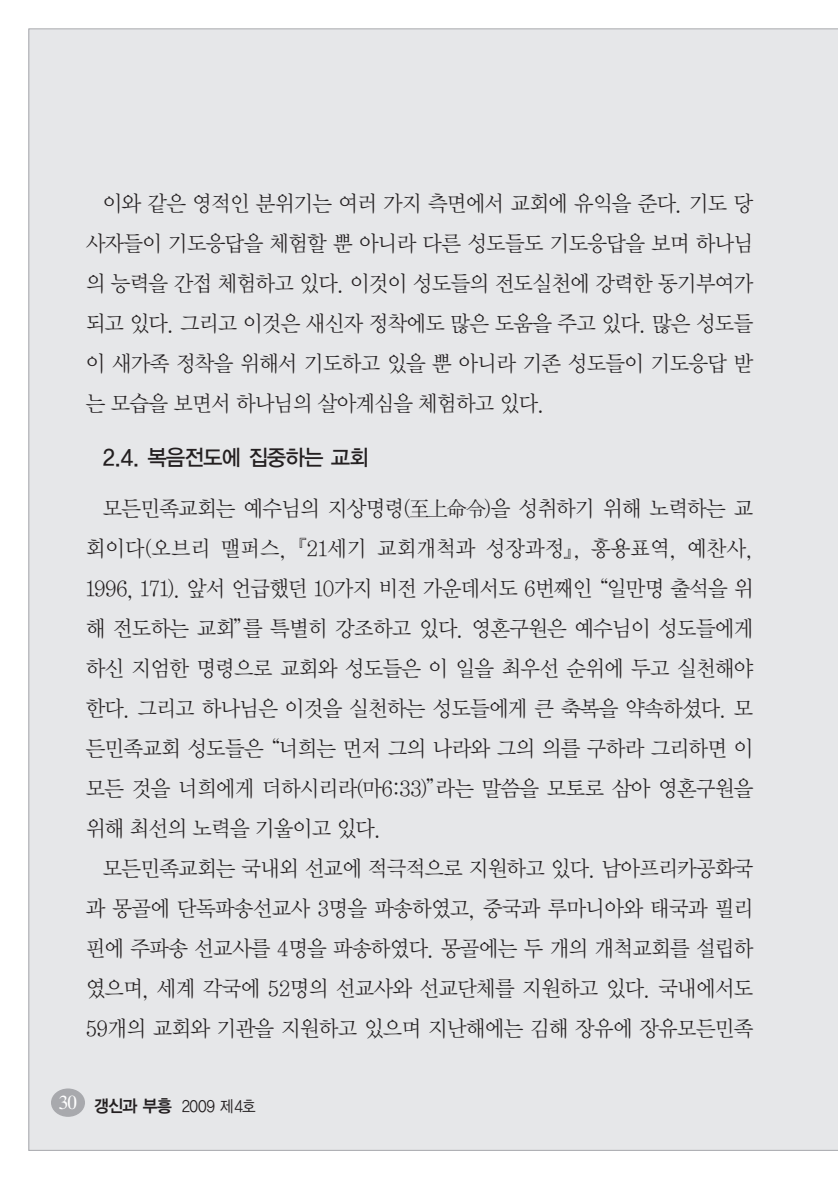
<style>
.page{position:relative;width:838px;height:1178px;background:#fff}
.page>*{position:absolute;margin:0;border:0;box-sizing:border-box;transform-origin:0 0}
.t1{font:22px/40px "Y Mj O12";letter-spacing:-.095em;color:#231f20;text-align:justify;scale:.95 1}
.t2{font:22px "YGO13";letter-spacing:-.11em;color:#231f20;scale:.95 1}
.t3{font:16px "YGO12";letter-spacing:-.105em;color:#231f20;scale:.9 1}
.s1{color:#fff}
.s2{font-family:"YGO14";font-size:17px}
</style>
<div class="page">
<div style="left:29px;top:29px;width:809px;height:1121px;background:#e6e7e9"></div>
<div style="left:51px;top:1088px;width:34px;height:29px;background:#a8a9ad;border-radius:50%"></div>
<p class="t1" style="left:85px;top:185px;width:706px;text-indent:17px">이와 같은 영적인 분위기는 여러 가지 측면에서 교회에 유익을 준다. 기도 당 사자들이 기도응답을 체험할 뿐 아니라 다른 성도들도 기도응답을 보며 하나님 의 능력을 간접 체험하고 있다. 이것이 성도들의 전도실천에 강력한 동기부여가 되고 있다. 그리고 이것은 새신자 정착에도 많은 도움을 주고 있다. 많은 성도들 이 새가족 정착을 위해서 기도하고 있을 뿐 아니라 기존 성도들이 기도응답 받 는 모습을 보면서 하나님의 살아계심을 체험하고 있다.</p>
<p class="t2" style="left:102px;top:447px;width:283px">2.4. 복음전도에 집중하는 교회</p>
<p class="t1" style="left:85px;top:490px;width:706px;text-indent:17px">모든민족교회는 예수님의 지상명령(至上命令)을 성취하기 위해 노력하는 교 회이다(오브리 맬퍼스, 『21세기 교회개척과 성장과정』, 홍용표역, 예찬사, 1996, 171). 앞서 언급했던 10가지 비전 가운데서도 6번째인“일만명 출석을 위 해 전도하는 교회”를 특별히 강조하고 있다. 영혼구원은 예수님이 성도들에게 하신 지엄한 명령으로 교회와 성도들은 이 일을 최우선 순위에 두고 실천해야 한다. 그리고 하나님은 이것을 실천하는 성도들에게 큰 축복을 약속하셨다. 모 든민족교회 성도들은“너희는 먼저 그의 나라와 그의 의를 구하라 그리하면 이 모든 것을 너희에게 더하시리라(마6:33)”라는 말씀을 모토로 삼아 영혼구원을 위해 최선의 노력을 기울이고 있다.</p>
<p class="t1" style="left:85px;top:850px;width:706px;text-indent:17px">모든민족교회는 국내외 선교에 적극적으로 지원하고 있다. 남아프리카공화국 과 몽골에 단독파송선교사 3명을 파송하였고, 중국과 루마니아와 태국과 필리 핀에 주파송 선교사를 4명을 파송하였다. 몽골에는 두 개의 개척교회를 설립하 였으며, 세계 각국에 52명의 선교사와 선교단체를 지원하고 있다. 국내에서도 59개의 교회와 기관을 지원하고 있으며 지난해에는 김해 장유에 장유모든민족</p>
<p class="t3" style="left:59px;top:1099px;width:221px"><span class="s1">✓</span> <span class="s2">갱신과 부흥</span> 2009 제4호</p>
</div>
